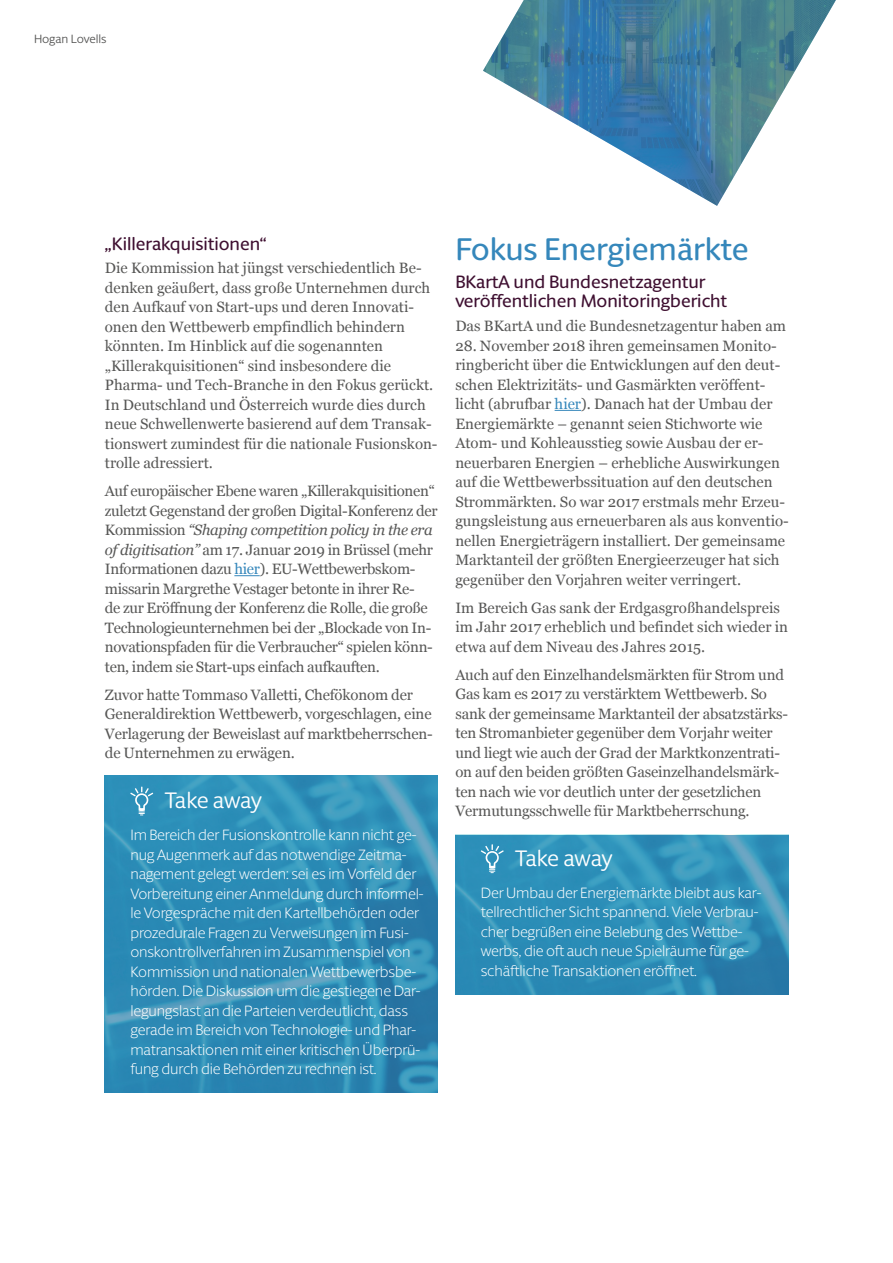
<style>
.page{position:relative;width:893px;height:1263px;background:#fff}
.page>*{position:absolute;margin:0;border:0;box-sizing:border-box;transform-origin:0 0}
.t1{font:500 31.5px "Berlingske Sans Round";color:#3587bb}
.t2{font:22.5px "Berlingske Sans Round";letter-spacing:-.015em;color:#fff}
.t3{font:500 18px/19.5px "Berlingske Sans Round";color:#3f1031}
.t4{font:15px/19.5px "Georgia";color:#575756}
.t5{font:300 15px/19.5px "Berlingske Sans Round";letter-spacing:-.01em;color:#fff}
.t6{font:15px/19.5px "Georgia";letter-spacing:-.02em;color:#575756}
.t7{font:12px "Berlingske Sans Round";letter-spacing:-.01em;color:#575756}
.s1{font-style:italic}
.s2{color:#3587bb}
</style>
<div class="page">
<img style="left:483px;top:0;width:353px;height:206px">
<img style="left:455px;top:835px;width:333px;height:159px">
<img style="left:105px;top:775px;width:333px;height:318px">
<svg style="left:234px;top:575px;width:26px;height:1px"></svg>
<svg style="left:130px;top:787px;width:23px;height:28px"></svg>
<svg style="left:555px;top:410px;width:26px;height:1px"></svg>
<svg style="left:481px;top:844px;width:23px;height:29px"></svg>
<p class="t7" style="left:34px;top:31px;width:74px">Hogan Lovells</p>
<p class="t3" style="left:105px;top:233px;width:164px">„Killerakquisitionen“</p>
<p class="t4" style="left:105px;top:258px;width:334px">Die Kommission hat jüngst verschiedentlich Be&shy;denken geäußert, dass große Unternehmen durch den Aufkauf von Start-ups und deren Innovati&shy;onen den Wettbewerb empfindlich behindern könnten. Im Hinblick auf die sogenannten „Killerakquisitionen“ sind insbesondere die Pharma- und Tech-Branche in den Fokus gerückt.<br>In Deutschland und Österreich wurde dies durch neue Schwellenwerte basierend auf dem Transak&shy;tionswert zumindest für die nationale Fusionskon&shy;trolle adressiert.</p>
<p class="t6" style="left:105px;top:481px;width:334px">Auf europäischer Ebene waren „Killerakquisitionen“ zuletzt Gegenstand der großen Digital-Konferenz der Kommission <span class="s1">“Shaping competition policy in the era of digitisation”</span> am 17. Januar 2019 in Brüssel (mehr Informationen dazu <span class="s2">hier</span>). EU-Wettbewerbskom&shy;missarin Margrethe Vestager betonte in ihrer Re-<br>de zur Eröffnung der Konferenz die Rolle, die große Technologieunternehmen bei der „Blockade von In&shy;novationspfaden für die Verbraucher“ spielen könn&shy;ten, indem sie Start-ups einfach aufkauften.</p>
<p class="t4" style="left:105px;top:684px;width:329px">Zuvor hatte Tommaso Valletti, Chefökonom der Generaldirektion Wettbewerb, vorgeschlagen, eine Verlagerung der Beweislast auf marktbeherrschen&shy;de Unternehmen zu erwägen.</p>
<h2 class="t2" style="left:164px;top:785px;width:99px">Take away</h2>
<p class="t5" style="left:130px;top:825px;width:295px">Im Bereich der Fusionskontrolle kann nicht ge&shy;nug Augenmerk auf das notwendige Zeitma&shy;nagement gelegt werden: sei es im Vorfeld der Vorbereitung einer Anmeldung durch informel&shy;le Vorgespräche mit den Kartellbehörden oder prozedurale Fragen zu Verweisungen im Fusi&shy;onskontrollverfahren im Zusammenspiel von Kommission und nationalen Wettbewerbsbe&shy;hörden. Die Diskussion um die gestiegene Dar&shy;legungslast an die Parteien verdeutlicht, dass gerade im Bereich von Technologie- und Phar&shy;matransaktionen mit einer kritischen Überprü&shy;fung durch die Behörden zu rechnen ist.</p>
<h1 class="t1" style="left:455px;top:227px;width:295px">Fokus Energiemärkte</h1>
<p class="t3" style="left:455px;top:271px;width:273px">BKartA und Bundesnetzagentur veröffentlichen Monitoringbericht</p>
<p class="t4" style="left:455px;top:315px;width:332px">Das BKartA und die Bundesnetzagentur haben am</p>
<p class="t4" style="left:455px;top:335px;width:335px">28. November 2018 ihren gemeinsamen Monito&shy;ringbericht über die Entwicklungen auf den deut&shy;schen Elektrizitäts- und Gasmärkten veröffent&shy;licht (abrufbar <span class="s2">hier</span>). Danach hat der Umbau der Energiemärkte – genannt seien Stichworte wie Atom- und Kohleausstieg sowie Ausbau der er&shy;neuerbaren Energien – erhebliche Auswirkungen auf die Wettbewerbssituation auf den deutschen Strommärkten. So war 2017 erstmals mehr Erzeu&shy;gungsleistung aus erneuerbaren als aus konventio&shy;nellen Energieträgern installiert. Der gemeinsame Marktanteil der größten Energieerzeuger hat sich gegenüber den Vorjahren weiter verringert.</p>
<p class="t4" style="left:455px;top:597px;width:334px">Im Bereich Gas sank der Erdgasgroßhandelspreis im Jahr 2017 erheblich und befindet sich wieder in etwa auf dem Niveau des Jahres 2015.</p>
<p class="t4" style="left:455px;top:664px;width:334px">Auch auf den Einzelhandelsmärkten für Strom und Gas kam es 2017 zu verstärktem Wettbewerb. So sank der gemeinsame Marktanteil der absatzstärks&shy;ten Stromanbieter gegenüber dem Vorjahr weiter und liegt wie auch der Grad der Marktkonzentrati&shy;on auf den beiden größten Gaseinzelhandelsmärk&shy;ten nach wie vor deutlich unter der gesetzlichen Vermutungsschwelle für Marktbeherrschung.</p>
<h2 class="t2" style="left:515px;top:842px;width:99px">Take away</h2>
<p class="t5" style="left:481px;top:882px;width:282px">Der Umbau der Energiemärkte bleibt aus kar&shy;tellrechtlicher Sicht spannend. Viele Verbrau&shy;cher begrüßen eine Belebung des Wettbe&shy;werbs, die oft auch neue Spielräume für ge&shy;schäftliche Transaktionen eröffnet.</p>
</div>
